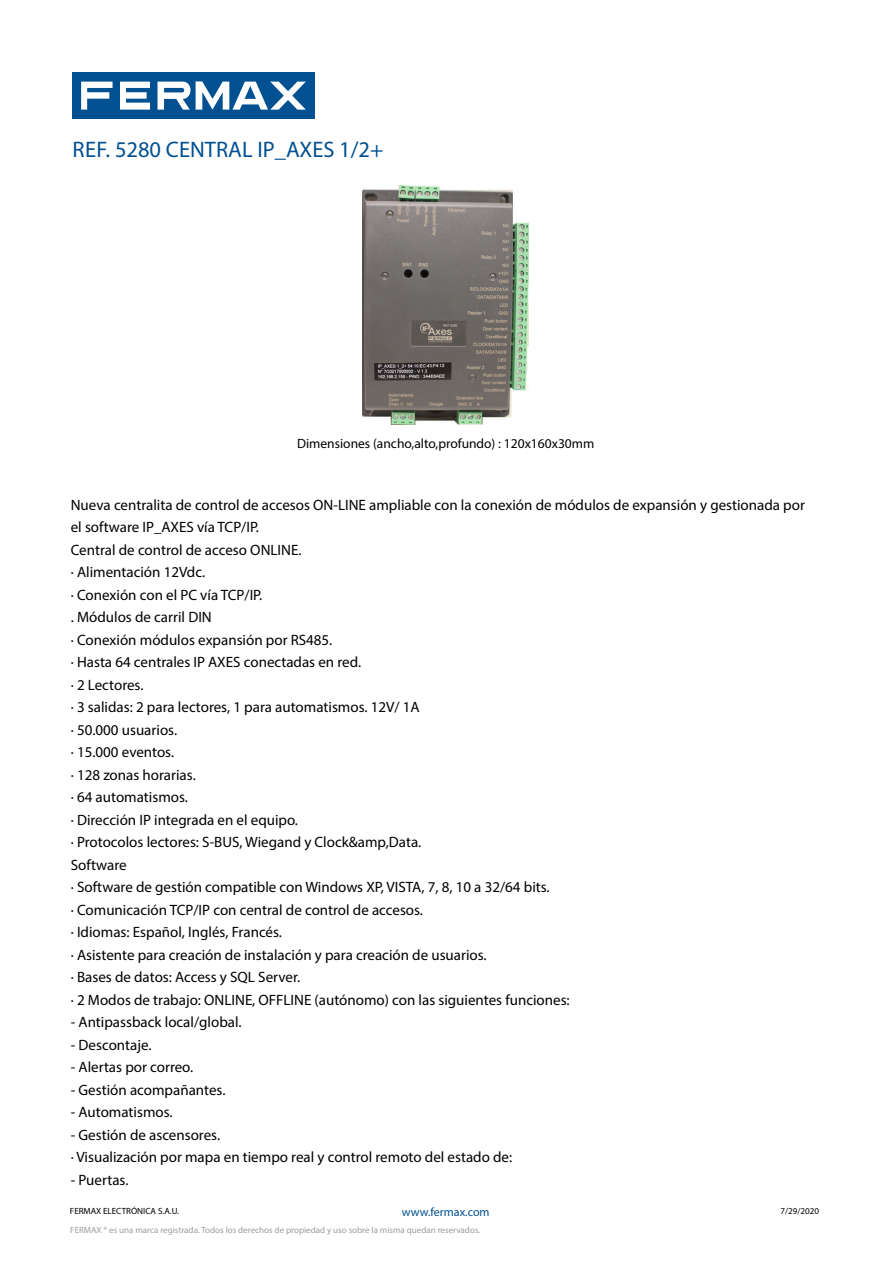
<style>
.page{position:relative;width:893px;height:1263px;background:#fff}
.page>*{position:absolute;margin:0;border:0;box-sizing:border-box;transform-origin:0 0}
.t1{font:22.5px "Myriad Pro";color:#005092}
.t2{font:15px/22.5px "Myriad Pro";color:#000}
.t3{font:13.5px "Myriad Pro";color:#000}
.t4{font:12px "Myriad Pro";color:#005092}
.t5{font:9px "Myriad Pro";color:#9d9d9c}
.t6{font:9px "Myriad Pro";color:#000}
</style>
<div class="page">
<img style="left:363px;top:185px;width:166px;height:239px">
<div style="left:72px;top:72px;width:243px;height:47px;background:#005092"></div>
<svg style="left:81px;top:82px;width:225px;height:28px"></svg>
<h1 class="t1" style="left:73px;top:136px;width:312px">REF. 5280 CENTRAL IP_AXES 1/2+</h1>
<p class="t3" style="left:297px;top:435px;width:299px">Dimensiones (ancho,alto,profundo) : 120x160x30mm</p>
<p class="t2" style="left:71px;top:493px;width:736px">Nueva centralita de control de accesos ON-LINE ampliable con la conexión de módulos de expansión y gestionada por el software IP_AXES vía TCP/IP.<br>Central de control de acceso ONLINE.<br>· Alimentación 12Vdc.<br>· Conexión con el PC vía TCP/IP.<br>. Módulos de carril DIN<br>· Conexión módulos expansión por RS485.<br>· Hasta 64 centrales IP AXES conectadas en red.<br>· 2 Lectores.<br>· 3 salidas: 2 para lectores, 1 para automatismos. 12V/ 1A<br>· 50.000 usuarios.<br>· 15.000 eventos.<br>· 128 zonas horarias.<br>· 64 automatismos.<br>· Dirección IP integrada en el equipo.<br>· Protocolos lectores: S-BUS, Wiegand y Clock&amp;amp,Data.<br>Software<br>· Software de gestión compatible con Windows XP, VISTA, 7, 8, 10 a 32/64 bits.<br>· Comunicación TCP/IP con central de control de accesos.<br>· Idiomas: Español, Inglés, Francés.<br>· Asistente para creación de instalación y para creación de usuarios.<br>· Bases de datos: Access y SQL Server.<br>· 2 Modos de trabajo: ONLINE, OFFLINE (autónomo) con las siguientes funciones:</p>
<p class="t2" style="left:71px;top:1010px;width:172px">- Antipassback local/global.</p>
<p class="t2" style="left:71px;top:1033px;width:82px">- Descontaje.</p>
<p class="t2" style="left:71px;top:1055px;width:124px">- Alertas por correo.</p>
<p class="t2" style="left:71px;top:1078px;width:156px">- Gestión acompañantes.</p>
<p class="t2" style="left:71px;top:1100px;width:103px">- Automatismos.</p>
<p class="t2" style="left:71px;top:1123px;width:443px">- Gestión de ascensores.<br>· Visualización por mapa en tiempo real y control remoto del estado de:</p>
<p class="t2" style="left:71px;top:1168px;width:59px">- Puertas.</p>
<p class="t6" style="left:70px;top:1205px;width:111px">FERMAX ELECTRÓNICA S.A.U.</p>
<p class="t4" style="left:402px;top:1205px;width:89px">www.fermax.com</p>
<p class="t6" style="left:781px;top:1206px;width:40px">7/29/2020</p>
<p class="t5" style="left:70px;top:1224px;width:411px">FERMAX ® es una marca registrada. Todos los derechos de propiedad y uso sobre la misma quedan reservados.</p>
</div>
